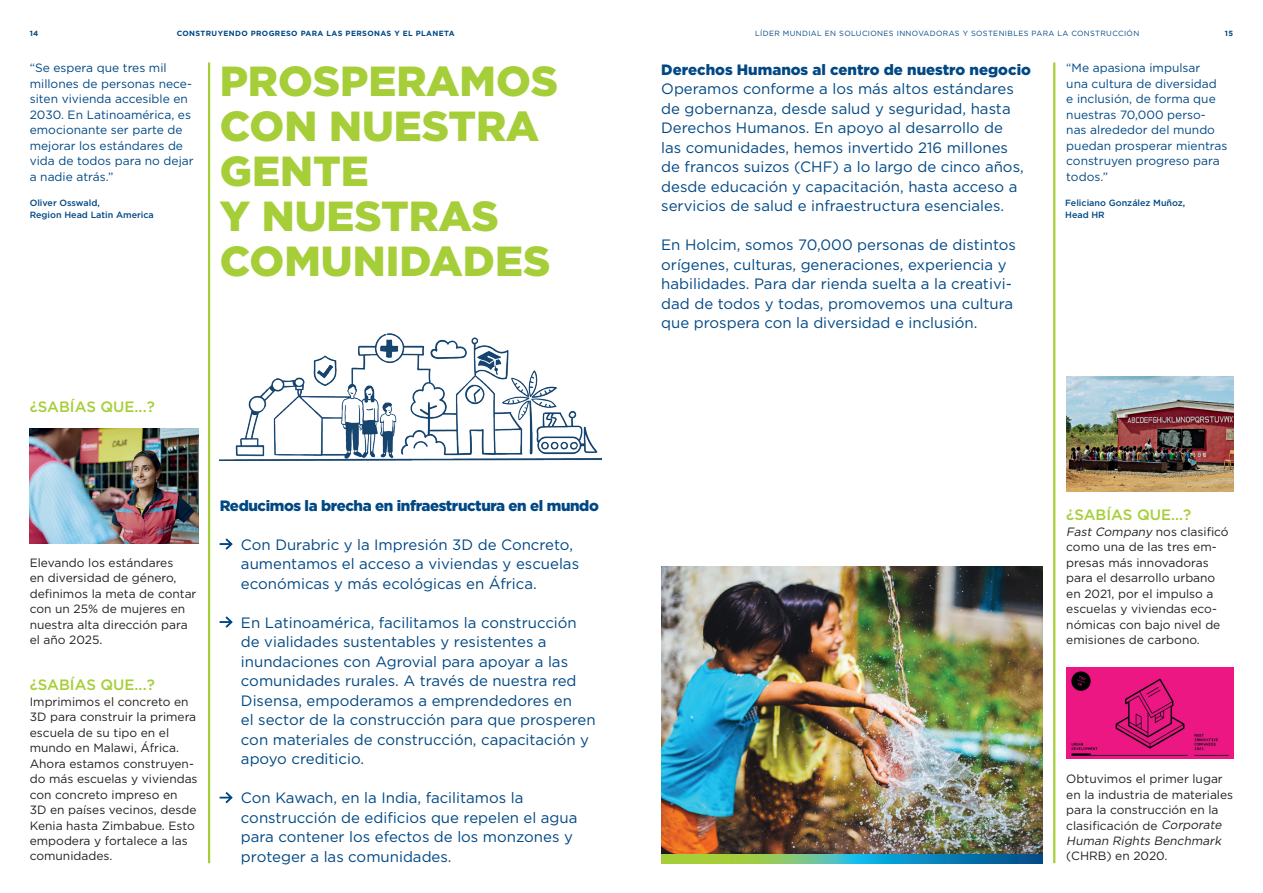
<style>
.page{position:relative;width:1263px;height:893px;background:#fff}
.page>*{position:absolute;margin:0;border:0;box-sizing:border-box;transform-origin:0 0}
.t1{font:900 42px/45px "Gotham";color:#a6ce39}
.t2{font:15px/19.5px "Gotham";color:#004884}
.t3{font:900 15px "Gotham";letter-spacing:-.025em;color:#004884}
.t4{font:500 15px "Gotham";color:#a6ce39}
.t5{font:900 15px "Gotham";color:#004884}
.t6{font:12px/15.5px "Gotham";color:#231f20}
.t7{font:12px/15.5px "Gotham";color:#004884}
.t8{font:500 9px/12px "Gotham";color:#004884}
.t9{font:7.5px "Gotham";letter-spacing:.05em;color:#004884}
.t10{font:700 7.5px "Gotham";letter-spacing:.05em;color:#004884}
.s1{font-style:italic}
</style>
<div class="page">
<hr style="left:208px;top:63px;width:2px;height:800px;background:#a6ce39">
<hr style="left:1053px;top:63px;width:2px;height:800px;background:#a6ce39">
<svg style="left:219px;top:538px;width:14px;height:12px"></svg>
<svg style="left:219px;top:616px;width:14px;height:12px"></svg>
<svg style="left:219px;top:792px;width:14px;height:12px"></svg>
<img style="left:661px;top:566px;width:382px;height:288px">
<img style="left:1066px;top:376px;width:167px;height:116px">
<svg style="left:661px;top:854px;width:382px;height:9px;background:#49a58e"></svg>
<img style="left:30px;top:429px;width:169px;height:114px">
<img style="left:1066px;top:668px;width:167px;height:90px">
<img style="left:220px;top:334px;width:382px;height:126px">
<p class="t10" style="left:30px;top:28px;width:10px">14</p>
<p class="t10" style="left:177px;top:28px;width:280px">CONSTRUYENDO PROGRESO PARA LAS PERSONAS Y EL PLANETA</p>
<p class="t9" style="left:755px;top:28px;width:385px">LÍDER MUNDIAL EN SOLUCIONES INNOVADORAS Y SOSTENIBLES PARA LA CONSTRUCCIÓN</p>
<p class="t10" style="left:1225px;top:28px;width:10px">15</p>
<p class="t7" style="left:1066px;top:60px;width:163px">“Me apasiona impulsar<br>una cultura de diversidad<br>e inclusión, de forma que nuestras 70,000 perso&shy;nas alrededor del mundo puedan prosperar mientras construyen progreso para todos.”</p>
<p class="t5" style="left:661px;top:59px;width:371px">Derechos Humanos al centro de nuestro negocio</p>
<p class="t2" style="left:661px;top:79px;width:364px">Operamos conforme a los más altos estándares de gobernanza, desde salud y seguridad, hasta Derechos Humanos. En apoyo al desarrollo de las comunidades, hemos invertido 216 millones de francos suizos (CHF) a lo largo de cinco años, desde educación y capacitación, hasta acceso a servicios de salud e infraestructura esenciales.</p>
<p class="t2" style="left:661px;top:235px;width:356px">En Holcim, somos 70,000 personas de distintos orígenes, culturas, generaciones, experiencia y habilidades. Para dar rienda suelta a la creativi&shy;dad de todos y todas, promovemos una cultura que prospera con la diversidad e inclusión.</p>
<p class="t7" style="left:30px;top:60px;width:165px">“Se espera que tres mil millones de personas nece&shy;siten vivienda accesible en<br>2030. En Latinoamérica, es emocionante ser parte de mejorar los estándares de vida de todos para no dejar a nadie atrás.”</p>
<h1 class="t1" style="left:220px;top:58px;width:340px">PROSPERAMOS<br>CON NUESTRA<br>GENTE<br>Y NUESTRAS<br>COMUNIDADES</h1>
<p class="t8" style="left:30px;top:197px;width:126px">Oliver Osswald,<br>Region Head Latin America</p>
<p class="t8" style="left:1065px;top:197px;width:122px">Feliciano González Muñoz,<br>Head HR</p>
<p class="t4" style="left:30px;top:397px;width:127px">¿SABÍAS QUE...?</p>
<p class="t6" style="left:30px;top:555px;width:168px">Elevando los estándares<br>en diversidad de género, definimos la meta de contar con un 25% de mujeres en nuestra alta dirección para el año 2025.</p>
<p class="t4" style="left:30px;top:675px;width:127px">¿SABÍAS QUE...?</p>
<p class="t6" style="left:30px;top:694px;width:169px">Imprimimos el concreto en<br>3D para construir la primera escuela de su tipo en el mundo en Malawi, África.<br>Ahora estamos construyen&shy;do más escuelas y viviendas con concreto impreso en<br>3D en países vecinos, desde<br>Kenia hasta Zimbabue. Esto empodera y fortalece a las comunidades.</p>
<p class="t3" style="left:220px;top:495px;width:381px">Reducimos la brecha en infraestructura en el mundo</p>
<p class="t2" style="left:241px;top:534px;width:340px">Con Durabric y la Impresión 3D de Concreto, aumentamos el acceso a viviendas y escuelas económicas y más ecológicas en África.</p>
<p class="t2" style="left:241px;top:612px;width:356px">En Latinoamérica, facilitamos la construcción de vialidades sustentables y resistentes a inundaciones con Agrovial para apoyar a las comunidades rurales. A través de nuestra red Disensa, empoderamos a emprendedores en<br>el sector de la construcción para que prosperen con materiales de construcción, capacitación y apoyo crediticio.</p>
<p class="t2" style="left:241px;top:788px;width:338px">Con Kawach, en la India, facilitamos la construcción de edificios que repelen el agua para contener los efectos de los monzones y proteger a las comunidades.</p>
<p class="t4" style="left:1066px;top:505px;width:127px">¿SABÍAS QUE...?</p>
<p class="t6" style="left:1066px;top:524px;width:164px"><span class="s1">Fast Company</span> nos clasificó como una de las tres em&shy;presas más innovadoras para el desarrollo urbano en 2021, por el impulso a escuelas y viviendas eco&shy;nómicas con bajo nivel de emisiones de carbono.</p>
<p class="t6" style="left:1066px;top:771px;width:168px">Obtuvimos el primer lugar en la industria de materiales para la construcción en la clasificación de <span class="s1">Corporate<br>Human Rights Benchmark</span></p>
<p class="t6" style="left:1066px;top:848px;width:103px">(CHRB) en 2020.</p>
</div>
